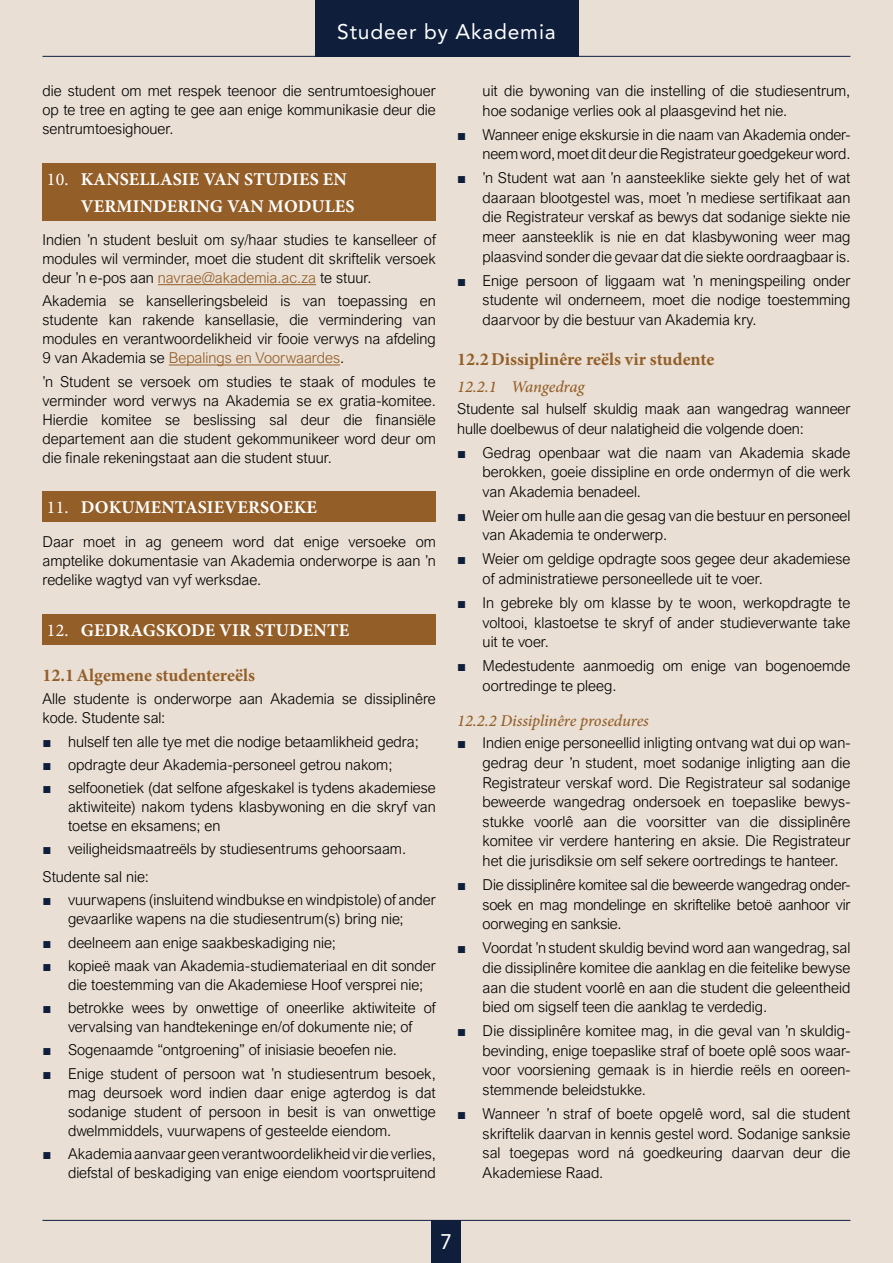
<style>
.page{position:relative;width:893px;height:1263px;background:#e9dfd4}
.page>*{position:absolute;margin:0;border:0;box-sizing:border-box;transform-origin:0 0}
.t1{font:21px "Avenir LT Std";letter-spacing:.04em;color:#fff}
.t2{font:700 18px/27px "Minion Pro";letter-spacing:.01em;color:#fff}
.t3{font:700 18px "Minion Pro";color:#935e28}
.Kop_3{font:italic 500 16.5px "Minion Pro";letter-spacing:-.01em;color:#935e28}
.Body{font:300 15px/19.6px "Arial Nova";color:#000;text-align:justify}
.s1{font-weight:400}
.s2{color:#935e28}
.s3{font-family:"Arial";font-weight:400;color:#0e1e3b}
</style>
<div class="page">
<hr style="left:43px;top:56px;width:807px;height:1px;background:#0e1e3b">
<div style="left:432px;top:1220px;width:29px;height:43px;background:#0e1e3b"></div>
<hr style="left:43px;top:1220px;width:807px;height:1px;background:#0e1e3b">
<div style="left:315px;top:0;width:263px;height:57px;background:#0e1e3b"></div>
<hr style="left:158px;top:284px;width:158px;height:1px;background:#935e28">
<hr style="left:169px;top:365px;width:171px;height:1px;background:#935e28">
<div style="left:43px;top:163px;width:393px;height:57px;background:#935e28"></div>
<div style="left:43px;top:492px;width:393px;height:30px;background:#935e28"></div>
<div style="left:43px;top:614px;width:393px;height:30px;background:#935e28"></div>
<h1 class="t1" style="left:337px;top:19px;width:220px">Studeer by Akademia</h1>
<p class="Body" style="left:43px;top:81px;width:395px;line-height:19px">die student om met respek teenoor die sentrumtoesighouer op te tree en agting te gee aan enige kommunikasie deur die sentrumtoesighouer.</p>
<p class="t2" style="left:81px;top:165px;width:275px;text-indent:-34px"><span class="s1">10.</span> KANSELLASIE VAN STUDIES EN<br>VERMINDERING VAN MODULES</p>
<p class="Body" style="left:43px;top:230px;width:395px;line-height:19px">Indien ’n student besluit om sy/haar studies te kanselleer of modules wil verminder, moet die student dit skriftelik versoek deur ’n e-pos aan <span class="s2">navrae@akademia.ac.za</span> te stuur.</p>
<p class="Body" style="left:43px;top:292px;width:395px;line-height:19px">Akademia se kanselleringsbeleid is van toepassing en studente kan rakende kansellasie, die vermindering van modules en verantwoordelikheid vir fooie verwys na afdeling 9 van Akademia se <span class="s2">Bepalings en Voorwaardes</span>.</p>
<p class="Body" style="left:43px;top:372px;width:395px;line-height:19px">’n Student se versoek om studies te staak of modules te verminder word verwys na Akademia se ex gratia-komitee.<br>Hierdie komitee se beslissing sal deur die finansiële departement aan die student gekommunikeer word deur om die finale rekeningstaat aan die student stuur.</p>
<p class="t2" style="left:47px;top:494px;width:272px"><span class="s1">11.</span> DOKUMENTASIEVERSOEKE</p>
<p class="Body" style="left:43px;top:532px;width:395px;line-height:19px">Daar moet in ag geneem word dat enige versoeke om amptelike dokumentasie van Akademia onderworpe is aan ’n redelike wagtyd van vyf werksdae.</p>
<p class="t2" style="left:47px;top:616px;width:304px"><span class="s1">12.</span> GEDRAGSKODE VIR STUDENTE</p>
<p class="t3" style="left:43px;top:663px;width:214px">12.1Algemene studentereëls</p>
<p class="Body" style="left:43px;top:689px;width:395px;line-height:19px">Alle studente is onderworpe aan Akademia se dissiplinêre kode. Studente sal:</p>
<p class="Body" style="left:43px;top:731px;width:378px"><span class="s3">■</span> hulself ten alle tye met die nodige betaamlikheid gedra;</p>
<p class="Body" style="left:43px;top:755px;width:352px"><span class="s3">■</span> opdragte deur Akademia-personeel getrou nakom;</p>
<p class="Body" style="left:68px;top:778px;width:369px;line-height:19px;text-indent:-26px"><span class="s3">■</span> selfoonetiek (dat selfone afgeskakel is tydens akademiese aktiwiteite) nakom tydens klasbywoning en die skryf van toetse en eksamens; en</p>
<p class="Body" style="left:43px;top:839px;width:365px"><span class="s3">■</span> veiligheidsmaatreëls by studiesentrums gehoorsaam.</p>
<p class="Body" style="left:43px;top:867px;width:108px">Studente sal nie:</p>
<p class="Body" style="left:43px;top:890px;width:395px;line-height:19px;text-align:center"><span class="s3">■</span> vuurwapens (insluitend windbukse en windpistole) of ander gevaarlike wapens na die studiesentrum(s) bring nie;</p>
<p class="Body" style="left:43px;top:932px;width:295px"><span class="s3">■</span> deelneem aan enige saakbeskadiging nie;</p>
<p class="Body" style="left:68px;top:956px;width:369px;line-height:19px;text-indent:-26px"><span class="s3">■</span> kopieë maak van Akademia-studiemateriaal en dit sonder die toestemming van die Akademiese Hoof versprei nie;</p>
<p class="Body" style="left:43px;top:998px;width:395px;line-height:19px;text-align:center"><span class="s3">■</span> betrokke wees by onwettige of oneerlike aktiwiteite of vervalsing van handtekeninge en/of dokumente nie; of</p>
<p class="Body" style="left:43px;top:1040px;width:356px"><span class="s3">■</span> Sogenaamde “ontgroening” of inisiasie beoefen nie.</p>
<p class="Body" style="left:68px;top:1064px;width:369px;line-height:19px;text-indent:-26px"><span class="s3">■</span> Enige student of persoon wat ’n studiesentrum besoek, mag deursoek word indien daar enige agterdog is dat sodanige student of persoon in besit is van onwettige dwelmmiddels, vuurwapens of gesteelde eiendom.</p>
<p class="Body" style="left:43px;top:1144px;width:395px;line-height:19px;text-align:right"><span class="s3">■</span> Akademia aanvaar geen verantwoordelikheid vir die verlies, diefstal of beskadiging van enige eiendom voortspruitend</p>
<p class="Body" style="left:483px;top:81px;width:369px">uit die bywoning van die instelling of die studiesentrum, hoe sodanige verlies ook al plaasgevind het nie.</p>
<p class="Body" style="left:457px;top:124px;width:395px;text-align:right"><span class="s3">■</span> Wanneer enige ekskursie in die naam van Akademia onder&shy;neem word, moet dit deur die Registrateur goedgekeur word.</p>
<p class="Body" style="left:483px;top:168px;width:369px;text-indent:-26px"><span class="s3">■</span> ’n Student wat aan ’n aansteeklike siekte gely het of wat daaraan blootgestel was, moet ’n mediese sertifikaat aan die Registrateur verskaf as bewys dat sodanige siekte nie meer aansteeklik is nie en dat klasbywoning weer mag plaasvind sonder die gevaar dat die siekte oordraagbaar is.</p>
<p class="Body" style="left:483px;top:270px;width:369px;text-indent:-26px"><span class="s3">■</span> Enige persoon of liggaam wat ’n meningspeiling onder studente wil onderneem, moet die nodige toestemming daarvoor by die bestuur van Akademia kry.</p>
<p class="t3" style="left:457px;top:347px;width:259px">12.2Dissiplinêre reëls vir studente</p>
<p class="Kop_3" style="left:457px;top:376px;width:129px">12.2.1 Wangedrag</p>
<p class="Body" style="left:457px;top:399px;width:395px">Studente sal hulself skuldig maak aan wangedrag wanneer hulle doelbewus of deur nalatigheid die volgende doen:</p>
<p class="Body" style="left:483px;top:442px;width:369px;text-indent:-26px"><span class="s3">■</span> Gedrag openbaar wat die naam van Akademia skade berokken, goeie dissipline en orde ondermyn of die werk van Akademia benadeel.</p>
<p class="Body" style="left:483px;top:506px;width:369px;text-indent:-26px"><span class="s3">■</span> Weier om hulle aan die gesag van die bestuur en personeel van Akademia te onderwerp.</p>
<p class="Body" style="left:483px;top:549px;width:369px;text-indent:-26px"><span class="s3">■</span> Weier om geldige opdragte soos gegee deur akademiese of administratiewe personeellede uit te voer.</p>
<p class="Body" style="left:483px;top:593px;width:369px;text-indent:-26px"><span class="s3">■</span> In gebreke bly om klasse by te woon, werkopdragte te voltooi, klastoetse te skryf of ander studieverwante take uit te voer.</p>
<p class="Body" style="left:483px;top:656px;width:369px;text-indent:-26px"><span class="s3">■</span> Medestudente aanmoedig om enige van bogenoemde oortredinge te pleeg.</p>
<p class="Kop_3" style="left:457px;top:710px;width:193px">12.2.2 Dissiplinêre prosedures</p>
<p class="Body" style="left:483px;top:733px;width:369px;text-indent:-26px"><span class="s3">■</span> Indien enige personeellid inligting ontvang wat dui op wan&shy;gedrag deur ’n student, moet sodanige inligting aan die Registrateur verskaf word. Die Registrateur sal sodanige beweerde wangedrag ondersoek en toepaslike bewys&shy;stukke voorlê aan die voorsitter van die dissiplinêre komitee vir verdere hantering en aksie. Die Registrateur het die jurisdiksie om self sekere oortredings te hanteer.</p>
<p class="Body" style="left:483px;top:875px;width:369px;text-indent:-26px"><span class="s3">■</span> Die dissiplinêre komitee sal die beweerde wangedrag onder&shy;soek en mag mondelinge en skriftelike betoë aanhoor vir oorweging en sanksie.</p>
<p class="Body" style="left:483px;top:938px;width:369px;text-indent:-26px"><span class="s3">■</span> Voordat ’n student skuldig bevind word aan wangedrag, sal die dissiplinêre komitee die aanklag en die feitelike bewyse aan die student voorlê en aan die student die geleentheid bied om sigself teen die aanklag te verdedig.</p>
<p class="Body" style="left:483px;top:1021px;width:369px;text-indent:-26px"><span class="s3">■</span> Die dissiplinêre komitee mag, in die geval van ’n skuldig&shy;bevinding, enige toepaslike straf of boete oplê soos waar&shy;voor voorsiening gemaak is in hierdie reëls en ooreen&shy;stemmende beleidstukke.</p>
<p class="Body" style="left:483px;top:1104px;width:369px;text-indent:-26px"><span class="s3">■</span> Wanneer ’n straf of boete opgelê word, sal die student skriftelik daarvan in kennis gestel word. Sodanige sanksie sal toegepas word ná goedkeuring daarvan deur die Akademiese Raad.</p>
<h1 class="t1" style="left:441px;top:1229px;width:13px">7</h1>
</div>
